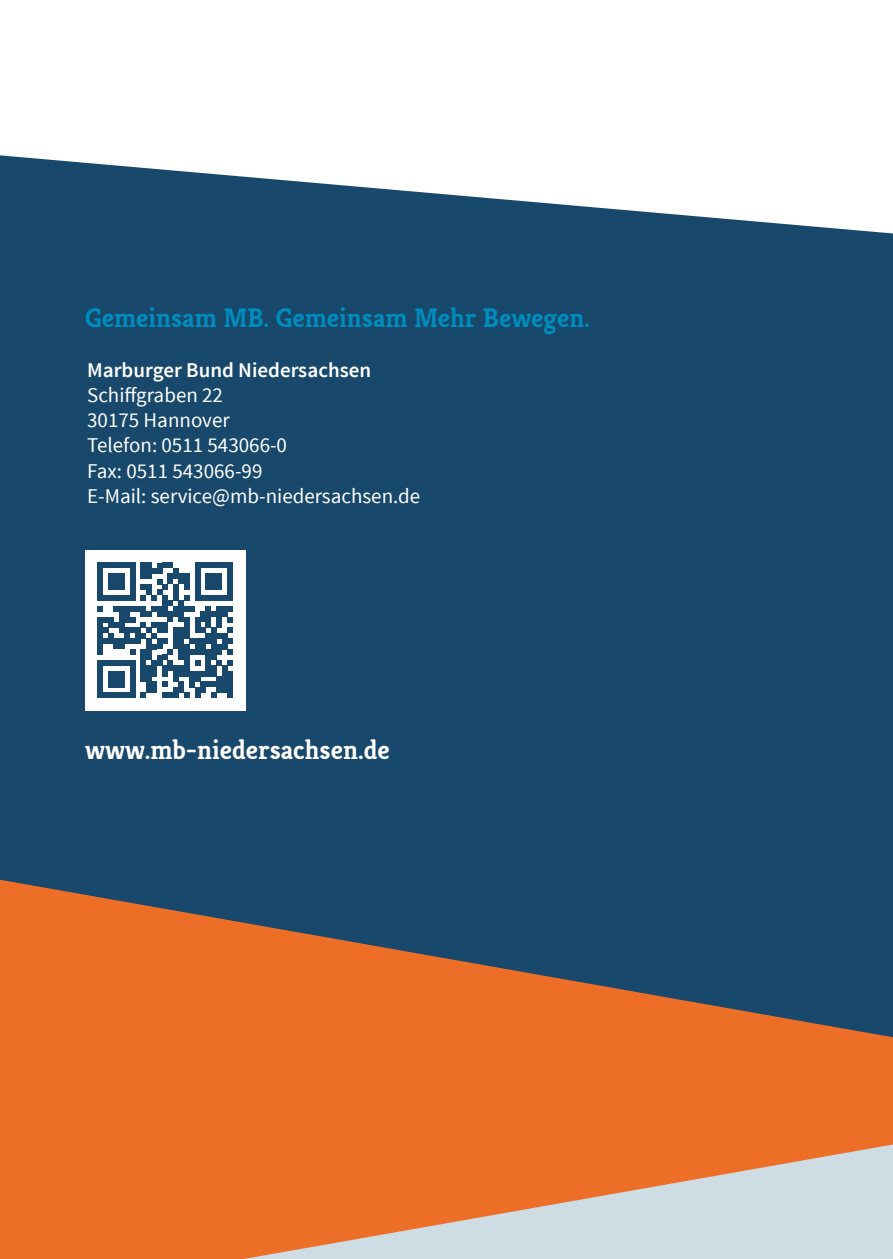
<style>
.page{position:relative;width:893px;height:1259px;background:#fff}
.page>*{position:absolute;margin:0;border:0;box-sizing:border-box;transform-origin:0 0}
.t1{font:700 27px "Kreon";color:#008cbc}
.t2{font:700 27px "Kreon";color:#fff}
.t3{font:21px/25.2px "Source Sans Pro";color:#fff}
.t4{font:600 21px "Source Sans Pro";color:#fff}
</style>
<div class="page">
<div style="left:0;top:155px;width:893px;height:724px;background:#18486b"></div>
<svg style="left:0;top:879px;width:893px;height:380px;background:#b36339"></svg>
<svg style="left:244px;top:1144px;width:649px;height:115px;background:#dda484"></svg>
<div style="left:85px;top:550px;width:160px;height:160px;background:#fff"></div>
<div style="left:97px;top:562px;width:6px;height:33px;background:#18486b"></div>
<div style="left:97px;top:671px;width:6px;height:16px;background:#18486b"></div>
<div style="left:97px;top:687px;width:6px;height:11px;background:#18486b"></div>
<div style="left:108px;top:573px;width:6px;height:17px;background:#18486b"></div>
<div style="left:108px;top:671px;width:6px;height:16px;background:#18486b"></div>
<div style="left:114px;top:573px;width:5px;height:17px;background:#18486b"></div>
<div style="left:114px;top:671px;width:5px;height:16px;background:#18486b"></div>
<div style="left:119px;top:573px;width:5px;height:17px;background:#18486b"></div>
<div style="left:119px;top:671px;width:5px;height:16px;background:#18486b"></div>
<svg style="left:103px;top:562px;width:27px;height:6px"></svg>
<svg style="left:103px;top:692px;width:27px;height:6px"></svg>
<div style="left:130px;top:562px;width:5px;height:33px;background:#18486b"></div>
<div style="left:130px;top:671px;width:5px;height:16px;background:#18486b"></div>
<div style="left:130px;top:687px;width:5px;height:11px;background:#18486b"></div>
<div style="left:141px;top:562px;width:5px;height:17px;background:#18486b"></div>
<div style="left:141px;top:671px;width:5px;height:11px;background:#18486b"></div>
<div style="left:146px;top:562px;width:6px;height:17px;background:#18486b"></div>
<div style="left:146px;top:671px;width:6px;height:16px;background:#18486b"></div>
<svg style="left:152px;top:562px;width:21px;height:11px"></svg>
<div style="left:168px;top:573px;width:5px;height:11px;background:#18486b"></div>
<svg style="left:141px;top:682px;width:32px;height:16px"></svg>
<div style="left:173px;top:568px;width:6px;height:11px;background:#18486b"></div>
<div style="left:173px;top:671px;width:6px;height:11px;background:#18486b"></div>
<div style="left:173px;top:687px;width:6px;height:11px;background:#18486b"></div>
<div style="left:179px;top:573px;width:5px;height:11px;background:#18486b"></div>
<div style="left:184px;top:573px;width:5px;height:17px;background:#18486b"></div>
<svg style="left:179px;top:682px;width:10px;height:16px"></svg>
<div style="left:189px;top:671px;width:6px;height:16px;background:#18486b"></div>
<div style="left:195px;top:562px;width:5px;height:33px;background:#18486b"></div>
<div style="left:195px;top:671px;width:5px;height:11px;background:#18486b"></div>
<div style="left:195px;top:687px;width:5px;height:11px;background:#18486b"></div>
<div style="left:206px;top:573px;width:5px;height:17px;background:#18486b"></div>
<div style="left:211px;top:573px;width:5px;height:17px;background:#18486b"></div>
<div style="left:216px;top:573px;width:6px;height:17px;background:#18486b"></div>
<div style="left:216px;top:676px;width:6px;height:11px;background:#18486b"></div>
<svg style="left:200px;top:562px;width:27px;height:6px"></svg>
<div style="left:222px;top:671px;width:5px;height:16px;background:#18486b"></div>
<svg style="left:200px;top:682px;width:27px;height:16px"></svg>
<div style="left:227px;top:562px;width:6px;height:33px;background:#18486b"></div>
<svg style="left:97px;top:579px;width:136px;height:97px"></svg>
<div style="left:227px;top:671px;width:6px;height:16px;background:#18486b"></div>
<div style="left:227px;top:687px;width:6px;height:11px;background:#18486b"></div>
<p class="t1" style="left:85px;top:300px;width:506px">Gemeinsam MB. Gemeinsam Mehr Bewegen.</p>
<p class="t4" style="left:87px;top:356px;width:286px">Marburger Bund Niedersachsen</p>
<p class="t3" style="left:87px;top:383px;width:335px">Schiffgraben 22<br>30175 Hannover<br>Telefon: 0511 543066-0<br>Fax: 0511 543066-99<br>E-Mail: service@mb-niedersachsen.de</p>
<p class="t2" style="left:85px;top:732px;width:306px">www.mb-niedersachsen.de</p>
</div>
